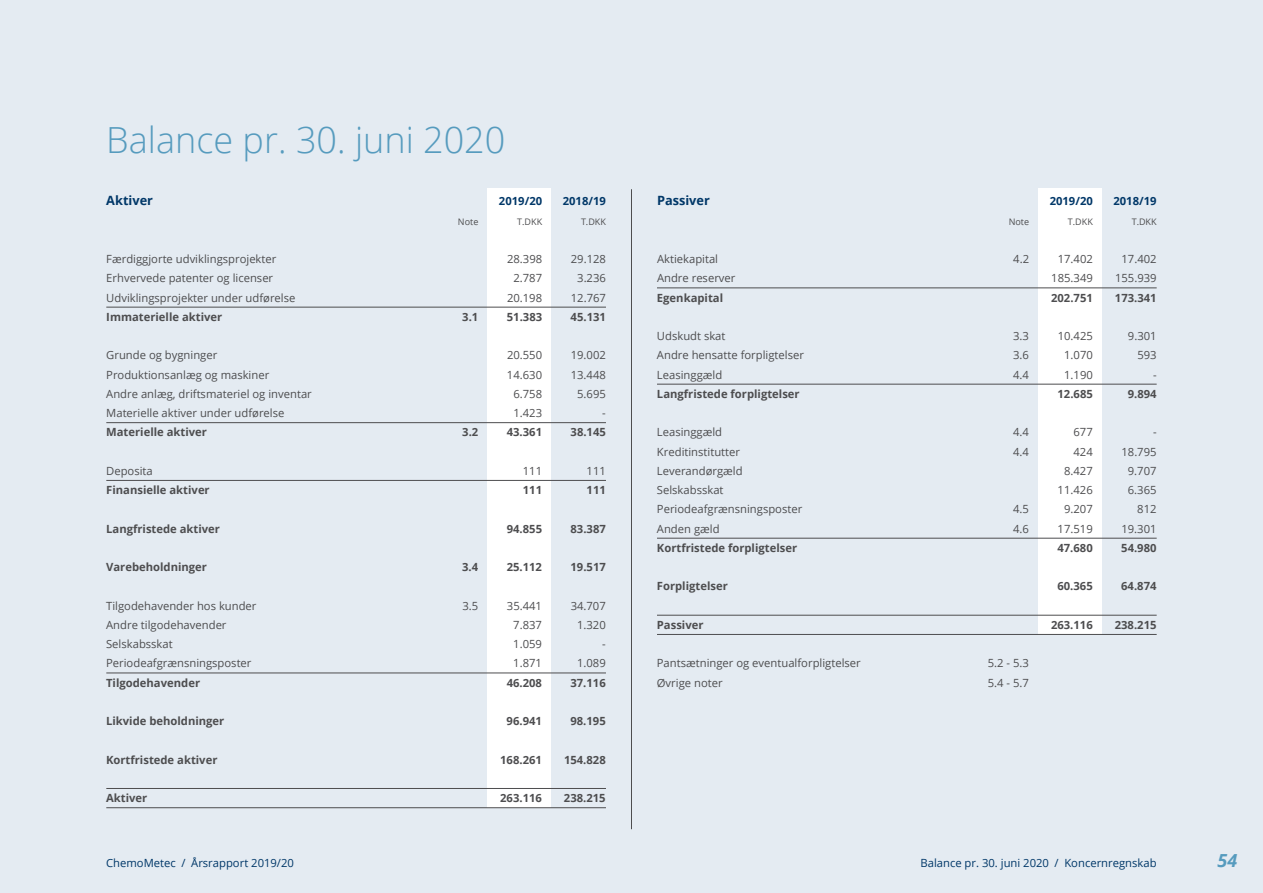
<style>
.page{position:relative;width:1263px;height:893px;background:#e4ebf2}
.page>*{position:absolute;margin:0;border:0;box-sizing:border-box;transform-origin:0 0}
.t1{font:300 36px "Open Sans";color:#569bbe}
.t2{font:italic 700 18px "Open Sans";color:#569bbe}
.t3{font:700 12.75px "Open Sans";color:#003768}
.t4{font:11.25px "Open Sans";color:#4d4d4f}
.t5{font:700 11.25px "Open Sans";color:#4d4d4f}
.t6{font:11.25px "Open Sans";color:#003768}
.t7{font:700 11.25px "Open Sans";color:#003768}
.t8{font:9px "Open Sans";color:#4d4d4f}
</style>
<div class="page">
<hr style="left:631px;top:189px;width:1px;height:640px;background:#4d4d4f">
<div style="left:487px;top:188px;width:64px;height:620px;background:#fff"></div>
<div style="left:1037px;top:188px;width:64px;height:446px;background:#fff"></div>
<hr style="left:106px;top:307px;width:500px;height:1px;background:#4d4d4f">
<hr style="left:106px;top:422px;width:500px;height:1px;background:#4d4d4f">
<hr style="left:106px;top:480px;width:500px;height:1px;background:#4d4d4f">
<hr style="left:106px;top:673px;width:500px;height:1px;background:#4d4d4f">
<hr style="left:106px;top:788px;width:500px;height:1px;background:#4d4d4f">
<hr style="left:106px;top:807px;width:500px;height:1px;background:#4d4d4f">
<hr style="left:657px;top:288px;width:500px;height:1px;background:#4d4d4f">
<hr style="left:657px;top:384px;width:500px;height:1px;background:#4d4d4f">
<hr style="left:657px;top:538px;width:500px;height:1px;background:#4d4d4f">
<hr style="left:657px;top:615px;width:500px;height:1px;background:#4d4d4f">
<hr style="left:657px;top:634px;width:500px;height:1px;background:#4d4d4f">
<h1 class="t1" style="left:106px;top:115px;width:401px">Balance pr. 30. juni 2020</h1>
<p class="t3" style="left:106px;top:192px;width:48px">Aktiver</p>
<p class="t7" style="left:499px;top:193px;width:45px">2019/20</p>
<p class="t7" style="left:563px;top:193px;width:45px">2018/19</p>
<p class="t8" style="left:458px;top:215px;width:22px">Note</p>
<p class="t8" style="left:517px;top:215px;width:26px">T.DKK</p>
<p class="t8" style="left:581px;top:215px;width:26px">T.DKK</p>
<p class="t4" style="left:106px;top:251px;width:172px">Færdiggjorte udviklingsprojekter</p>
<p class="t4" style="left:507px;top:251px;width:37px">28.398</p>
<p class="t4" style="left:571px;top:251px;width:37px">29.128</p>
<p class="t4" style="left:106px;top:271px;width:168px">Erhvervede patenter og licenser</p>
<p class="t4" style="left:513px;top:271px;width:30px">2.787</p>
<p class="t4" style="left:577px;top:271px;width:30px">3.236</p>
<p class="t4" style="left:106px;top:290px;width:191px">Udviklingsprojekter under udførelse</p>
<p class="t4" style="left:507px;top:290px;width:37px">20.198</p>
<p class="t4" style="left:571px;top:290px;width:37px">12.767</p>
<p class="t5" style="left:106px;top:309px;width:118px">Immaterielle aktiver</p>
<p class="t5" style="left:462px;top:309px;width:18px">3.1</p>
<p class="t5" style="left:507px;top:309px;width:37px">51.383</p>
<p class="t5" style="left:571px;top:309px;width:37px">45.131</p>
<p class="t4" style="left:106px;top:348px;width:113px">Grunde og bygninger</p>
<p class="t4" style="left:507px;top:348px;width:37px">20.550</p>
<p class="t4" style="left:571px;top:348px;width:37px">19.002</p>
<p class="t4" style="left:106px;top:367px;width:165px">Produktionsanlæg og maskiner</p>
<p class="t4" style="left:507px;top:367px;width:37px">14.630</p>
<p class="t4" style="left:571px;top:367px;width:37px">13.448</p>
<p class="t4" style="left:106px;top:386px;width:207px">Andre anlæg, driftsmateriel og inventar</p>
<p class="t4" style="left:513px;top:386px;width:30px">6.758</p>
<p class="t4" style="left:577px;top:386px;width:30px">5.695</p>
<p class="t4" style="left:106px;top:405px;width:180px">Materielle aktiver under udførelse</p>
<p class="t4" style="left:513px;top:405px;width:30px">1.423</p>
<p class="t4" style="left:602px;top:405px;width:5px">-</p>
<p class="t5" style="left:106px;top:424px;width:102px">Materielle aktiver</p>
<p class="t5" style="left:462px;top:424px;width:18px">3.2</p>
<p class="t5" style="left:507px;top:424px;width:37px">43.361</p>
<p class="t5" style="left:571px;top:424px;width:37px">38.145</p>
<p class="t4" style="left:106px;top:463px;width:48px">Deposita</p>
<p class="t4" style="left:523px;top:463px;width:21px">111</p>
<p class="t4" style="left:587px;top:463px;width:21px">111</p>
<p class="t5" style="left:106px;top:482px;width:105px">Finansielle aktiver</p>
<p class="t5" style="left:523px;top:482px;width:21px">111</p>
<p class="t5" style="left:587px;top:482px;width:21px">111</p>
<p class="t5" style="left:106px;top:521px;width:115px">Langfristede aktiver</p>
<p class="t5" style="left:507px;top:521px;width:37px">94.855</p>
<p class="t5" style="left:570px;top:521px;width:37px">83.387</p>
<p class="t5" style="left:106px;top:559px;width:102px">Varebeholdninger</p>
<p class="t5" style="left:462px;top:559px;width:18px">3.4</p>
<p class="t5" style="left:507px;top:559px;width:37px">25.112</p>
<p class="t5" style="left:570px;top:559px;width:37px">19.517</p>
<p class="t4" style="left:106px;top:598px;width:152px">Tilgodehavender hos kunder</p>
<p class="t4" style="left:462px;top:598px;width:17px">3.5</p>
<p class="t4" style="left:507px;top:598px;width:37px">35.441</p>
<p class="t4" style="left:571px;top:598px;width:37px">34.707</p>
<p class="t4" style="left:106px;top:617px;width:122px">Andre tilgodehavender</p>
<p class="t4" style="left:513px;top:617px;width:30px">7.837</p>
<p class="t4" style="left:577px;top:617px;width:30px">1.320</p>
<p class="t4" style="left:106px;top:636px;width:68px">Selskabsskat</p>
<p class="t4" style="left:513px;top:636px;width:30px">1.059</p>
<p class="t4" style="left:602px;top:636px;width:5px">-</p>
<p class="t4" style="left:106px;top:656px;width:147px">Periodeafgrænsningsposter</p>
<p class="t4" style="left:513px;top:656px;width:30px">1.871</p>
<p class="t4" style="left:577px;top:656px;width:30px">1.089</p>
<p class="t5" style="left:106px;top:675px;width:95px">Tilgodehavender</p>
<p class="t5" style="left:507px;top:675px;width:37px">46.208</p>
<p class="t5" style="left:570px;top:675px;width:37px">37.116</p>
<p class="t5" style="left:106px;top:713px;width:120px">Likvide beholdninger</p>
<p class="t5" style="left:507px;top:713px;width:37px">96.941</p>
<p class="t5" style="left:570px;top:713px;width:37px">98.195</p>
<p class="t5" style="left:106px;top:752px;width:113px">Kortfristede aktiver</p>
<p class="t5" style="left:500px;top:752px;width:43px">168.261</p>
<p class="t5" style="left:564px;top:752px;width:43px">154.828</p>
<p class="t5" style="left:106px;top:790px;width:43px">Aktiver</p>
<p class="t5" style="left:500px;top:790px;width:43px">263.116</p>
<p class="t5" style="left:564px;top:790px;width:43px">238.215</p>
<p class="t3" style="left:657px;top:192px;width:54px">Passiver</p>
<p class="t7" style="left:1050px;top:193px;width:45px">2019/20</p>
<p class="t7" style="left:1113px;top:193px;width:45px">2018/19</p>
<p class="t8" style="left:1009px;top:215px;width:22px">Note</p>
<p class="t8" style="left:1068px;top:215px;width:26px">T.DKK</p>
<p class="t8" style="left:1132px;top:215px;width:26px">T.DKK</p>
<p class="t4" style="left:657px;top:251px;width:63px">Aktiekapital</p>
<p class="t4" style="left:1013px;top:251px;width:17px">4.2</p>
<p class="t4" style="left:1058px;top:251px;width:37px">17.402</p>
<p class="t4" style="left:1121px;top:251px;width:37px">17.402</p>
<p class="t4" style="left:657px;top:271px;width:80px">Andre reserver</p>
<p class="t4" style="left:1051px;top:271px;width:43px">185.349</p>
<p class="t4" style="left:1115px;top:271px;width:43px">155.939</p>
<p class="t5" style="left:657px;top:290px;width:68px">Egenkapital</p>
<p class="t5" style="left:1051px;top:290px;width:43px">202.751</p>
<p class="t5" style="left:1115px;top:290px;width:43px">173.341</p>
<p class="t4" style="left:657px;top:328px;width:70px">Udskudt skat</p>
<p class="t4" style="left:1013px;top:328px;width:17px">3.3</p>
<p class="t4" style="left:1058px;top:328px;width:37px">10.425</p>
<p class="t4" style="left:1128px;top:328px;width:30px">9.301</p>
<p class="t4" style="left:657px;top:348px;width:149px">Andre hensatte forpligtelser</p>
<p class="t4" style="left:1013px;top:348px;width:17px">3.6</p>
<p class="t4" style="left:1064px;top:348px;width:30px">1.070</p>
<p class="t4" style="left:1137px;top:348px;width:21px">593</p>
<p class="t4" style="left:657px;top:367px;width:67px">Leasinggæld</p>
<p class="t4" style="left:1013px;top:367px;width:17px">4.4</p>
<p class="t4" style="left:1064px;top:367px;width:30px">1.190</p>
<p class="t4" style="left:1153px;top:367px;width:5px">-</p>
<p class="t5" style="left:657px;top:386px;width:144px">Langfristede forpligtelser</p>
<p class="t5" style="left:1057px;top:386px;width:37px">12.685</p>
<p class="t5" style="left:1128px;top:386px;width:30px">9.894</p>
<p class="t4" style="left:657px;top:425px;width:67px">Leasinggæld</p>
<p class="t4" style="left:1013px;top:425px;width:17px">4.4</p>
<p class="t4" style="left:1073px;top:425px;width:21px">677</p>
<p class="t4" style="left:1153px;top:425px;width:5px">-</p>
<p class="t4" style="left:657px;top:444px;width:85px">Kreditinstitutter</p>
<p class="t4" style="left:1013px;top:444px;width:17px">4.4</p>
<p class="t4" style="left:1073px;top:444px;width:21px">424</p>
<p class="t4" style="left:1121px;top:444px;width:37px">18.795</p>
<p class="t4" style="left:657px;top:463px;width:87px">Leverandørgæld</p>
<p class="t4" style="left:1064px;top:463px;width:30px">8.427</p>
<p class="t4" style="left:1128px;top:463px;width:30px">9.707</p>
<p class="t4" style="left:657px;top:482px;width:68px">Selskabsskat</p>
<p class="t4" style="left:1058px;top:482px;width:37px">11.426</p>
<p class="t4" style="left:1128px;top:482px;width:30px">6.365</p>
<p class="t4" style="left:657px;top:502px;width:147px">Periodeafgrænsningsposter</p>
<p class="t4" style="left:1013px;top:502px;width:17px">4.5</p>
<p class="t4" style="left:1064px;top:502px;width:30px">9.207</p>
<p class="t4" style="left:1137px;top:502px;width:21px">812</p>
<p class="t4" style="left:657px;top:521px;width:64px">Anden gæld</p>
<p class="t4" style="left:1013px;top:521px;width:17px">4.6</p>
<p class="t4" style="left:1058px;top:521px;width:37px">17.519</p>
<p class="t4" style="left:1121px;top:521px;width:37px">19.301</p>
<p class="t5" style="left:657px;top:540px;width:142px">Kortfristede forpligtelser</p>
<p class="t5" style="left:1057px;top:540px;width:37px">47.680</p>
<p class="t5" style="left:1121px;top:540px;width:37px">54.980</p>
<p class="t5" style="left:657px;top:578px;width:72px">Forpligtelser</p>
<p class="t5" style="left:1057px;top:578px;width:37px">60.365</p>
<p class="t5" style="left:1121px;top:578px;width:37px">64.874</p>
<p class="t5" style="left:657px;top:617px;width:48px">Passiver</p>
<p class="t5" style="left:1051px;top:617px;width:43px">263.116</p>
<p class="t5" style="left:1115px;top:617px;width:43px">238.215</p>
<p class="t4" style="left:657px;top:656px;width:205px">Pantsætninger og eventualforpligtelser</p>
<p class="t4" style="left:988px;top:656px;width:43px">5.2 - 5.3</p>
<p class="t4" style="left:657px;top:675px;width:67px">Øvrige noter</p>
<p class="t4" style="left:988px;top:675px;width:43px">5.4 - 5.7</p>
<p class="t6" style="left:106px;top:856px;width:189px">ChemoMetec / Årsrapport 2019/20</p>
<p class="t6" style="left:920px;top:856px;width:238px">Balance pr. 30. juni 2020 / Koncernregnskab</p>
<h2 class="t2" style="left:1217px;top:848px;width:21px">54</h2>
</div>
